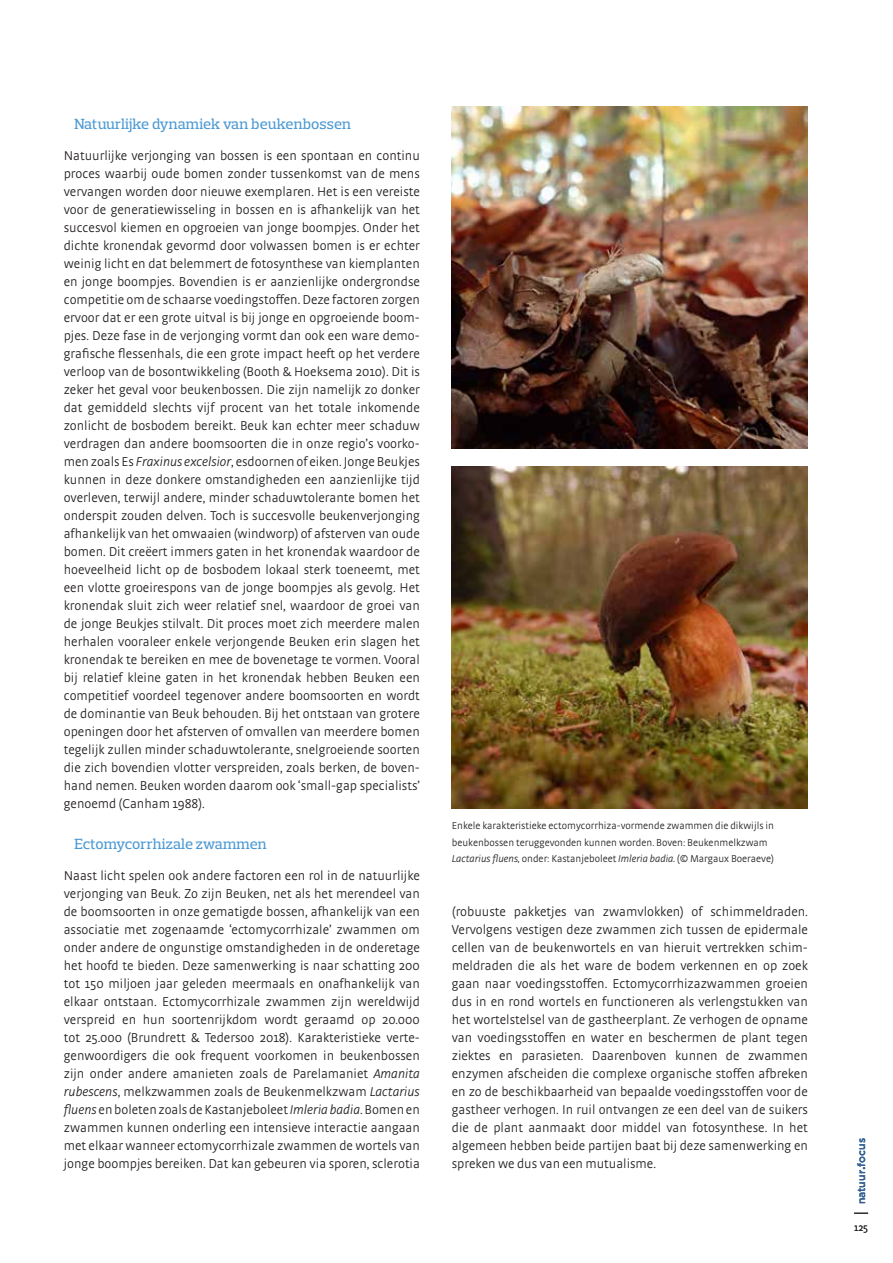
<style>
.page{position:relative;width:893px;height:1263px;background:#fff}
.page>*{position:absolute;margin:0;border:0;box-sizing:border-box;transform-origin:0 0}
.t1{font:500 15px "Prelo Slab";letter-spacing:.01em;color:#4d9ad4}
.t2{font:300 13.5px/18px "Strada OT";color:#231f20;text-align:justify}
.t3{font:300 10.5px/16.5px "Strada OT";color:#231f20}
.t4{font:500 10.5px "Gotham";color:#3e5a9a}
.s1{font-style:italic}
</style>
<div class="page">
<svg style="left:854px;top:1213px;width:14px;height:1px"></svg>
<img style="left:452px;top:106px;width:356px;height:342px">
<img style="left:452px;top:466px;width:356px;height:342px">
<p class="t1" style="left:74px;top:115px;width:278px">Natuurlijke dynamiek van beukenbossen</p>
<p class="t2" style="left:64px;top:147px;width:358px">Natuurlijke verjonging van bossen is een spontaan en continu proces waarbij oude bomen zonder tussenkomst van de mens vervangen worden door nieuwe exemplaren. Het is een vereiste voor de generatiewisseling in bossen en is afhankelijk van het succesvol kiemen en opgroeien van jonge boompjes. Onder het dichte kronendak gevormd door volwassen bomen is er echter weinig licht en dat belemmert de fotosynthese van kiemplanten en jonge boompjes. Bovendien is er aanzienlijke ondergrondse competitie om de schaarse voedingstoffen. Deze factoren zorgen ervoor dat er een grote uitval is bij jonge en opgroeiende boom&shy;pjes. Deze fase in de verjonging vormt dan ook een ware demo&shy;grafische flessenhals, die een grote impact heeft op het verdere verloop van de bosontwikkeling (Booth &amp; Hoeksema 2010). Dit is zeker het geval voor beukenbossen. Die zijn namelijk zo donker dat gemiddeld slechts vijf procent van het totale inkomende zonlicht de bosbodem bereikt. Beuk kan echter meer schaduw verdragen dan andere boomsoorten die in onze regio’s voorko&shy;men zoals Es <span class="s1">Fraxinus excelsior</span>, esdoornen of eiken. Jonge Beukjes kunnen in deze donkere omstandigheden een aanzienlijke tijd overleven, terwijl andere, minder schaduwtolerante bomen het onderspit zouden delven. Toch is succesvolle beukenverjonging afhankelijk van het omwaaien (windworp) of afsterven van oude bomen. Dit creëert immers gaten in het kronendak waardoor de hoeveelheid licht op de bosbodem lokaal sterk toeneemt, met een vlotte groeirespons van de jonge boompjes als gevolg. Het kronendak sluit zich weer relatief snel, waardoor de groei van de jonge Beukjes stilvalt. Dit proces moet zich meerdere malen herhalen vooraleer enkele verjongende Beuken erin slagen het kronendak te bereiken en mee de bovenetage te vormen. Vooral bij relatief kleine gaten in het kronendak hebben Beuken een competitief voordeel tegenover andere boomsoorten en wordt de dominantie van Beuk behouden. Bij het ontstaan van grotere openingen door het afsterven of omvallen van meerdere bomen tegelijk zullen minder schaduwtolerante, snelgroeiende soorten die zich bovendien vlotter verspreiden, zoals berken, de boven&shy;hand nemen. Beuken worden daarom ook ‘small-gap specialists’ genoemd (Canham 1988).</p>
<p class="t1" style="left:74px;top:835px;width:194px">Ectomycorrhizale zwammen</p>
<p class="t2" style="left:64px;top:867px;width:358px">Naast licht spelen ook andere factoren een rol in de natuurlijke verjonging van Beuk. Zo zijn Beuken, net als het merendeel van de boomsoorten in onze gematigde bossen, afhankelijk van een associatie met zogenaamde ‘ectomycorrhizale’ zwammen om onder andere de ongunstige omstandigheden in de onderetage het hoofd te bieden. Deze samenwerking is naar schatting 200 tot 150 miljoen jaar geleden meermaals en onafhankelijk van elkaar ontstaan. Ectomycorrhizale zwammen zijn wereldwijd verspreid en hun soortenrijkdom wordt geraamd op 20.000 tot 25.000 (Brundrett &amp; Tedersoo 2018). Karakteristieke verte&shy;genwoordigers die ook frequent voorkomen in beukenbossen zijn onder andere amanieten zoals de Parelamaniet <span class="s1">Amanita rubescens</span>, melkzwammen zoals de Beukenmelkzwam <span class="s1">Lactarius fluens</span> en boleten zoals de Kastanjeboleet <span class="s1">Imleria badia</span>. Bomen en zwammen kunnen onderling een intensieve interactie aangaan met elkaar wanneer ectomycorrhizale zwammen de wortels van jonge boompjes bereiken. Dat kan gebeuren via sporen, sclerotia</p>
<p class="t3" style="left:452px;top:818px;width:324px">Enkele karakteristieke ectomycorrhiza-vormende zwammen die dikwijls in beukenbossen teruggevonden kunnen worden. Boven: Beukenmelkzwam<br><span class="s1">Lactarius fluens,</span> onder: Kastanjeboleet <span class="s1">Imleria badia.</span> (© Margaux Boeraeve)</p>
<p class="t2" style="left:452px;top:903px;width:358px">(robuuste pakketjes van zwamvlokken) of schimmeldraden.<br>Vervolgens vestigen deze zwammen zich tussen de epidermale cellen van de beukenwortels en van hieruit vertrekken schim&shy;meldraden die als het ware de bodem verkennen en op zoek gaan naar voedingsstoffen. Ectomycorrhizazwammen groeien dus in en rond wortels en functioneren als verlengstukken van het wortelstelsel van de gastheerplant. Ze verhogen de opname van voedingsstoffen en water en beschermen de plant tegen ziektes en parasieten. Daarenboven kunnen de zwammen enzymen afscheiden die complexe organische stoffen afbreken en zo de beschikbaarheid van bepaalde voedingsstoffen voor de gastheer verhogen. In ruil ontvangen ze een deel van de suikers die de plant aanmaakt door middel van fotosynthese. In het algemeen hebben beide partijen baat bij deze samenwerking en spreken we dus van een mutualisme.</p>
<p class="t4" style="left:855px;top:1204px;width:68px;rotate:-90deg">natuur<sub>•</sub>focus</p>
<p class="t3" style="left:854px;top:1219px;width:15px">125</p>
</div>
